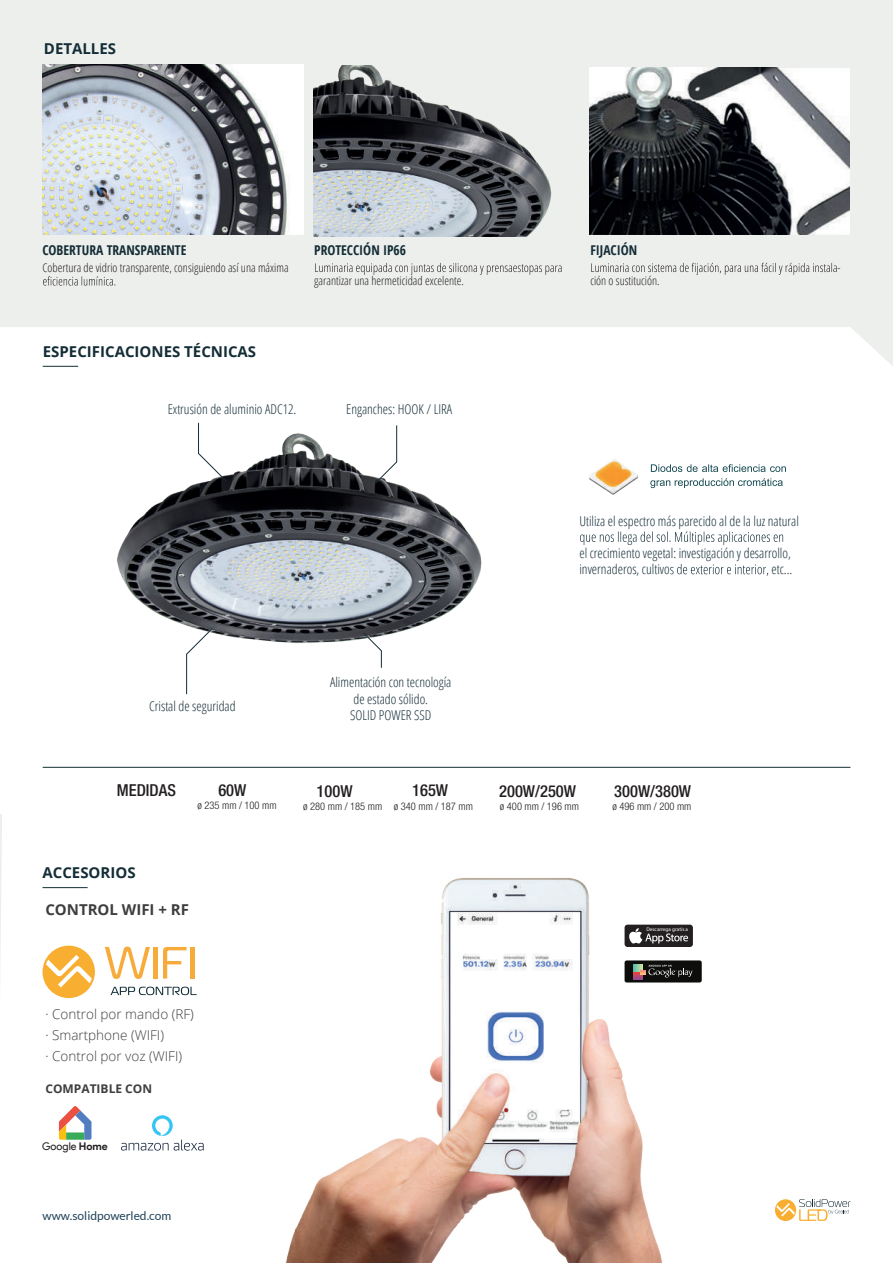
<style>
.page{position:relative;width:893px;height:1263px;background:#fff}
.page>*{position:absolute;margin:0;border:0;box-sizing:border-box;transform-origin:0 0}
.t1{font:500 condensed 16.5px "Helvetica Neue LT Std";color:#231f20}
.t2{font:700 15px "Open Sans";color:#142d36}
.t3{font:700 15px "Open Sans";color:#3e3e3f}
.t4{font:300 condensed 13.5px/16.2px "Open Sans";color:#142d36}
.t5{font:300 13.5px/21px "Open Sans";color:#3e3e3f}
.t6{font:700 condensed 13.5px "Open Sans";color:#142d36}
.t7{font:300 condensed 12px "Open Sans";color:#231f20}
.t8{font:12px "Lato";color:#1f4259}
.t9{font:700 12px "Open Sans";color:#3e3e3f}
.t10{font:10.65px "Product Sans";color:#231f20}
.t11{font:300 condensed 10.5px "Helvetica Neue LT Std";color:#231f20}
.t12{font:5.25px "Myriad Pro";color:#fff}
.s1{font-weight:700}
</style>
<div class="page">
<svg style="left:775px;top:1199px;width:75px;height:22px"></svg>
<svg style="left:0;top:814px;width:2px;height:144px"></svg>
<svg style="left:0;top:0;width:893px;height:367px;fill:#edefed"></svg>
<svg style="left:591px;top:263px;width:246px;height:12px;background:#d1d2d0"></svg>
<svg style="left:315px;top:263px;width:246px;height:12px;background:#d0d1d0"></svg>
<img style="left:314px;top:65px;width:261px;height:171px">
<img style="left:42px;top:65px;width:262px;height:170px">
<img style="left:590px;top:68px;width:260px;height:166px">
<svg style="left:43px;top:276px;width:72px;height:10px"></svg>
<hr style="left:43px;top:366px;width:35px;height:1px;background:#142d36">
<img style="left:117px;top:425px;width:365px;height:218px">
<svg style="left:580px;top:531px;width:203px;height:14px"></svg>
<svg style="left:670px;top:564px;width:98px;height:12px"></svg>
<svg style="left:198px;top:422px;width:29px;height:60px"></svg>
<svg style="left:375px;top:425px;width:22px;height:59px"></svg>
<svg style="left:186px;top:628px;width:27px;height:66px"></svg>
<svg style="left:363px;top:632px;width:19px;height:36px"></svg>
<img style="left:186px;top:878px;width:516px;height:385px">
<hr style="left:43px;top:887px;width:45px;height:1px;background:#142d36">
<svg style="left:43px;top:946px;width:52px;height:52px"></svg>
<svg style="left:105px;top:946px;width:45px;height:33px"></svg>
<hr style="left:153px;top:947px;width:4px;height:31px;background:#f6ab3a">
<svg style="left:163px;top:947px;width:24px;height:31px"></svg>
<hr style="left:190px;top:947px;width:4px;height:31px;background:#f6ab3a">
<svg style="left:111px;top:987px;width:86px;height:8px"></svg>
<div style="left:625px;top:960px;width:77px;height:22px;background:#0d0e0c;border-radius:2px"></div>
<svg style="left:633px;top:965px;width:59px;height:14px"></svg>
<div style="left:625px;top:925px;width:68px;height:22px;background:#231f20;border-radius:3px"></div>
<svg style="left:629px;top:928px;width:59px;height:15px"></svg>
<svg style="left:59px;top:1106px;width:33px;height:34px"></svg>
<svg style="left:121px;top:1115px;width:83px;height:35px"></svg>
<hr style="left:43px;top:767px;width:807px;height:1px;background:#142d36">
<svg style="left:651px;top:464px;width:135px;height:8px"></svg>
<svg style="left:650px;top:478px;width:133px;height:10px"></svg>
<img style="left:589px;top:459px;width:50px;height:36px">
<p class="t2" style="left:44px;top:38px;width:74px">DETALLES</p>
<p class="t6" style="left:43px;top:241px;width:145px">COBERTURA TRANSPARENTE</p>
<p class="t7" style="left:43px;top:259px;width:248px">Cobertura de vidrio transparente, consiguiendo así una máxima</p>
<p class="t2" style="left:43px;top:341px;width:215px">ESPECIFICACIONES TÉCNICAS</p>
<p class="t6" style="left:314px;top:241px;width:93px">PROTECCIÓN IP66</p>
<p class="t7" style="left:314px;top:273px;width:151px">garantizar una hermeticidad excelente.</p>
<p class="t4" style="left:168px;top:400px;width:130px">Extrusión de aluminio ADC12.</p>
<p class="t4" style="left:346px;top:400px;width:108px">Enganches: HOOK / LIRA</p>
<p class="t6" style="left:590px;top:241px;width:49px">FIJACIÓN</p>
<p class="t7" style="left:590px;top:273px;width:71px">ción o sustitución.</p>
<p class="t7" style="left:837px;top:259px;width:5px">-</p>
<p class="t4" style="left:579px;top:512px;width:221px">Utiliza el espectro más parecido al de la luz natural</p>
<p class="t4" style="left:579px;top:544px;width:213px">el crecimiento vegetal: investigación y desarrollo, invernaderos, cultivo</p>
<p class="t4" style="left:771px;top:561px;width:22px">etc...</p>
<p class="t4" style="left:149px;top:697px;width:88px">Cristal de seguridad</p>
<p class="t4" style="left:330px;top:674px;width:123px;text-align:center">Alimentación con tecnología de estado sólido.<br>SOLID POWER SSD</p>
<p class="t1" style="left:117px;top:781px;width:60px">MEDIDAS</p>
<p class="t1" style="left:218px;top:780px;width:30px">60W</p>
<p class="t1" style="left:317px;top:781px;width:37px">100W</p>
<p class="t11" style="left:198px;top:799px;width:81px">ø 235 mm / 100 mm</p>
<p class="t11" style="left:500px;top:800px;width:81px">ø 400 mm / 196 mm</p>
<p class="t1" style="left:412px;top:780px;width:37px">165W</p>
<p class="t1" style="left:499px;top:781px;width:78px">200W/250W</p>
<p class="t11" style="left:394px;top:800px;width:81px">ø 340 mm / 187 mm</p>
<p class="t1" style="left:614px;top:781px;width:78px">300W/380W</p>
<p class="t11" style="left:303px;top:800px;width:81px">ø 280 mm / 185 mm</p>
<p class="t11" style="left:612px;top:800px;width:81px">ø 496 mm / 200 mm</p>
<p class="t2" style="left:43px;top:862px;width:95px">ACCESORIOS</p>
<p class="t3" style="left:45px;top:899px;width:145px">CONTROL WIFI + RF</p>
<p class="t12" style="left:646px;top:926px;width:43px">Descarrega gratis a</p>
<p class="t5" style="left:45px;top:1004px;width:150px">· Control por mando (RF) · Smartphone (WIFI)<br>· Control por voz (WIFI)</p>
<p class="t9" style="left:45px;top:1080px;width:108px">COMPATIBLE CON</p>
<p class="t10" style="left:42px;top:1140px;width:67px">Google <span class="s1">Home</span></p>
<p class="t8" style="left:43px;top:1209px;width:130px">www.solidpowerled.com</p>
</div>
